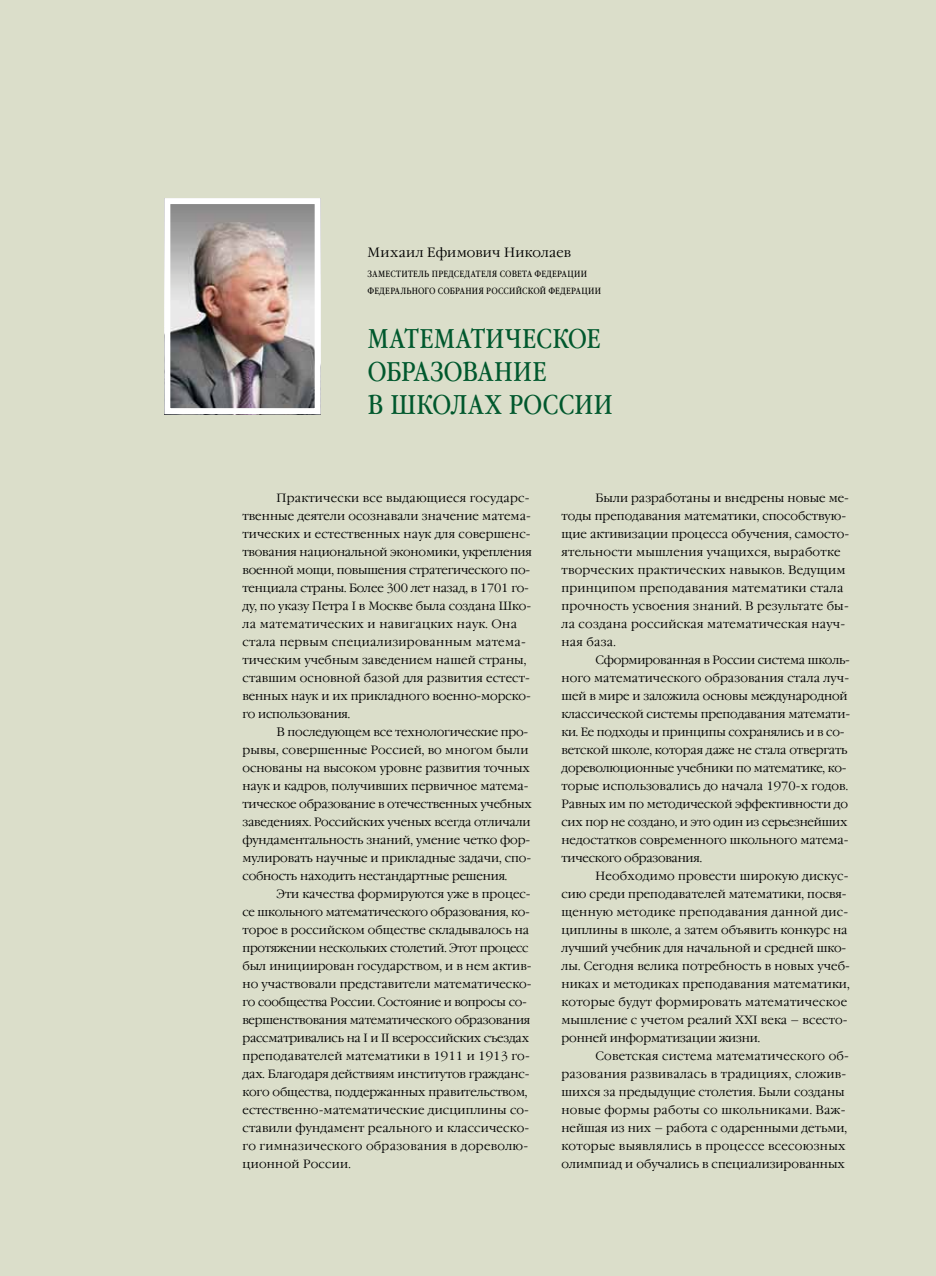
<style>
.page{position:relative;width:936px;height:1276px;background:#fff}
.page>*{position:absolute;margin:0;border:0;box-sizing:border-box;transform-origin:0 0}
.t1{font:27px/33px "Garamond Book Narrow C";color:#00582d}
.t2{font:300 13.5px "Garamond C";letter-spacing:.02em;color:#000}
.t3{font:300 12px/18px "Garamond C";color:#000}
.t4{font:300 12px/18px "Garamond C";letter-spacing:.02em;color:#000}
.t5{font:9px "Garamond Book Narrow C";letter-spacing:.02em;color:#000}
</style>
<div class="page">
<div style="left:0;top:0;width:935px;height:1276px;background:#dbdeca"></div>
<img style="left:171px;top:205px;width:142px;height:202px">
<div style="left:164px;top:198px;width:156px;height:216px;border:6px solid #fff"></div>
<p class="t2" style="left:367px;top:244px;width:205px">Михаил Ефимович Николаев</p>
<p class="t5" style="left:367px;top:269px;width:12px">Заместитель</p>
<p class="t5" style="left:431px;top:269px;width:13px">Председателя</p>
<p class="t5" style="left:499px;top:269px;width:12px">Совета</p>
<p class="t5" style="left:534px;top:269px;width:14px">Федерации</p>
<p class="t5" style="left:367px;top:286px;width:14px">Федерального</p>
<p class="t5" style="left:438px;top:286px;width:13px">Собрания</p>
<p class="t5" style="left:486px;top:286px;width:13px">Российской</p>
<p class="t5" style="left:548px;top:286px;width:14px">Федерации</p>
<h1 class="t1" style="left:367px;top:323px;width:246px">МАТЕМАТИЧЕСКОЕ<br>ОБРАЗОВАНИЕ<br>В ШКОЛАХ РОССИИ</h1>
<p class="t3" style="left:242px;top:489px;width:291px;text-indent:34px">Практически все выдающиеся государс&shy;твенные деятели осознавали значение матема&shy;тических и естественных наук для совершенс&shy;твования национальной экономики, укрепления военной мощи, повышения стратегического по&shy;тенциала страны. Более 300 лет назад, в 1701 го&shy;ду, по указу Петра I в Москве была создана Шко&shy;ла математических и навигацких наук. Она стала первым специализированным матема&shy;тическим учебным заведением нашей страны, ставшим основной базой для развития естест&shy;венных наук и их прикладного военно-морско&shy;го использования.</p>
<p class="t3" style="left:242px;top:723px;width:291px;text-indent:34px">В последующем все технологические про&shy;рывы, совершенные Россией, во многом были основаны на высоком уровне развития точных наук и кадров, получивших первичное матема&shy;тическое образование в отечественных учебных заведениях. Российских ученых всегда отличали фундаментальность знаний, умение четко фор&shy;мулировать научные и прикладные задачи, спо&shy;собность находить нестандартные решения.</p>
<p class="t3" style="left:242px;top:885px;width:291px;text-indent:34px">Эти качества формируются уже в процес&shy;се школьного математического образования, ко&shy;торое в российском обществе складывалось на протяжении нескольких столетий. Этот процесс был инициирован государством, и в нем актив&shy;но участвовали представители математическо&shy;го сообщества России. Состояние и вопросы со&shy;вершенствования математического образования рассматривались на I и II всероссийских съездах преподавателей математики в 1911 и 1913 го&shy;дах. Благодаря действиям институтов гражданс&shy;кого общества, поддержанных правительством, естественно-математические дисциплины со&shy;ставили фундамент реального и классическо&shy;го гимназического образования в дореволю&shy;ционной России.</p>
<p class="t4" style="left:561px;top:489px;width:289px;text-indent:34px">Были разработаны и внедрены новые ме&shy;тоды преподавания математики, способствую&shy;щие активизации процесса обучения, самосто&shy;ятельности мышления учащихся, выработке творческих практических навыков. Ведущим принципом преподавания математики стала прочность усвоения знаний. В результате бы&shy;ла создана российская математическая науч&shy;ная база.</p>
<p class="t3" style="left:561px;top:651px;width:290px;text-indent:34px">Сформированная в России система школь&shy;ного математического образования стала луч&shy;шей в мире и заложила основы международной классической системы преподавания математи&shy;ки. Ее подходы и принципы сохранялись и в со&shy;ветской школе, которая даже не стала отвергать дореволюционные учебники по математике, ко&shy;торые использовались до начала 1970-х годов.<br>Равных им по методической эффективности до сих пор не создано, и это один из серьезнейших недостатков современного школьного матема&shy;тического образования.</p>
<p class="t3" style="left:561px;top:867px;width:290px;text-indent:34px">Необходимо провести широкую дискус&shy;сию среди преподавателей математики, посвя&shy;щенную методике преподавания данной дис&shy;циплины в школе, а затем объявить конкурс на лучший учебник для начальной и средней шко&shy;лы. Сегодня велика потребность в новых учеб&shy;никах и методиках преподавания математики, которые будут формировать математическое мышление с учетом реалий ХХI века – всесто&shy;ронней информатизации жизни.</p>
<p class="t4" style="left:561px;top:1047px;width:289px;text-indent:34px">Советская система математического об&shy;разования развивалась в традициях, сложив&shy;шихся за предыдущие столетия. Были созданы новые формы работы со школьниками. Важ&shy;нейшая из них – работа с одаренными детьми, которые выявлялись в процессе всесоюзных олимпиад и обучались в специализированных</p>
</div>
